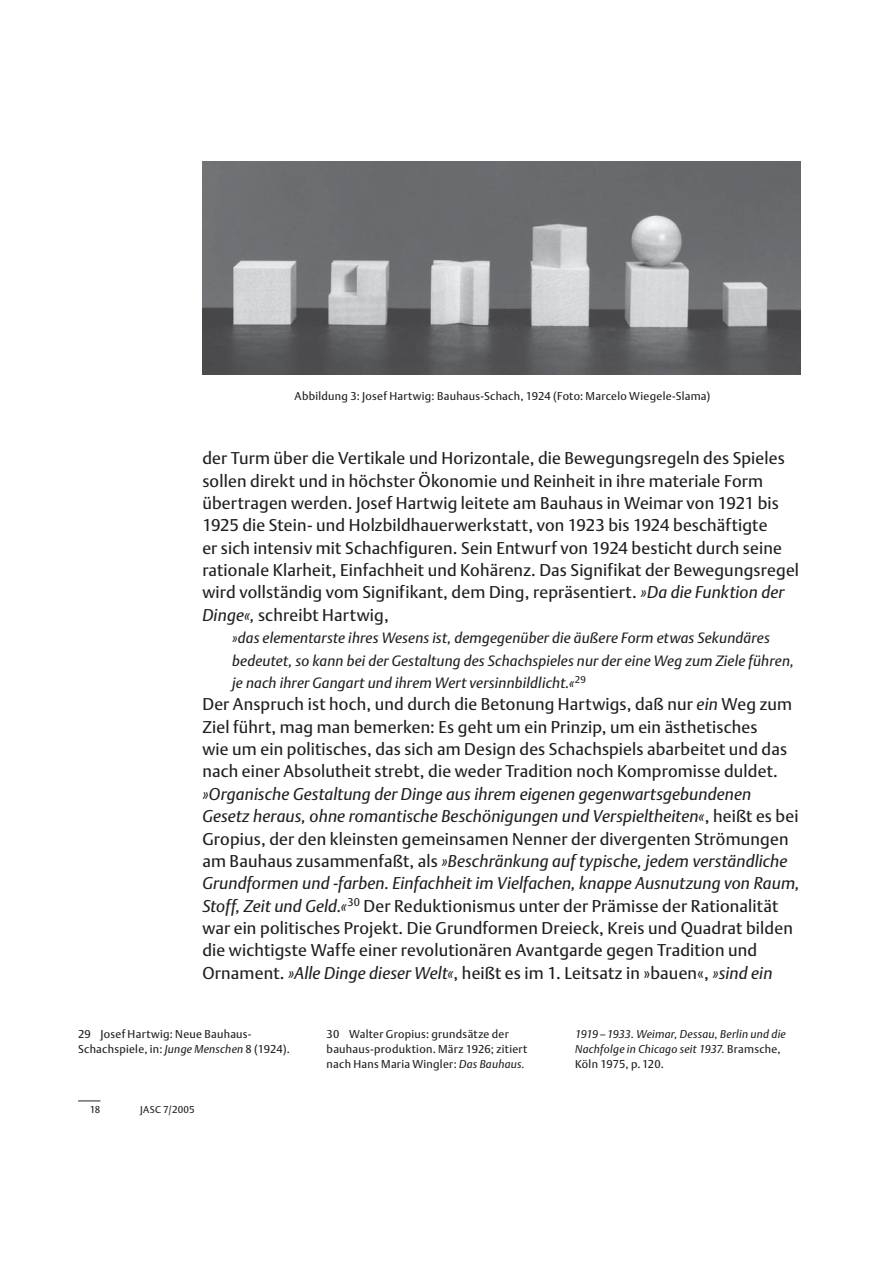
<style>
.page{position:relative;width:893px;height:1263px;background:#fff}
.page>*{position:absolute;margin:0;border:0;box-sizing:border-box;transform-origin:0 0}
.t1{font:16.95px/22.4px "DTL Argo T";letter-spacing:.01em;color:#231f20}
.t2{font:italic 14.85px/22.4px "DTL Argo T";letter-spacing:.015em;color:#231f20}
.t3{font:11.25px/14.9px "DTL Argo T";letter-spacing:.025em;color:#231f20}
.t4{font:italic 11.25px/14.9px "DTL Argo T";letter-spacing:.02em;color:#231f20}
.t5{font:9.9px "DTL Argo T";letter-spacing:.03em;color:#231f20}
.s1{font-style:italic}
.s2{font-style:normal}
</style>
<div class="page">
<svg style="left:78px;top:1101px;width:22px;height:1px"></svg>
<img style="left:202px;top:162px;width:598px;height:213px">
<p class="t3" style="left:295px;top:389px;width:417px">Abbildung 3: Josef Hartwig: Bauhaus-Schach, 1924 (Foto: Marcelo Wiegele-Slama)</p>
<p class="t1" style="left:202px;top:448px;width:598px">der Turm über die Vertikale und Horizontale, die Bewegungsregeln des Spieles sollen direkt und in höchster Ökonomie und Reinheit in ihre materiale Form übertragen werden. Josef Hartwig leitete am Bauhaus in Weimar von 1921 bis 1925 die Stein- und Holzbildhauerwerkstatt, von 1923 bis 1924 beschäftigte<br>er sich intensiv mit Schachfiguren. Sein Entwurf von 1924 besticht durch seine rationale Klarheit, Einfachheit und Kohärenz. Das Signifikat der Bewegungsregel wird vollständig vom Signifikant, dem Ding, repräsentiert. <span class="s1">»Da die Funktion der Dinge«,</span> schreibt Hartwig,</p>
<p class="t2" style="left:232px;top:628px;width:563px">»das elementarste ihres Wesens ist, demgegenüber die äußere Form etwas Sekundäres bedeutet, so kann bei der Gestaltung des Schachspieles nur der eine Weg zum Ziele führen, je nach ihrer Gangart und ihrem Wert versinnbildlicht.«<sup>29</sup></p>
<p class="t1" style="left:202px;top:694px;width:591px">Der Anspruch ist hoch, und durch die Betonung Hartwigs, daß nur <span class="s1">ein</span> Weg zum Ziel führt, mag man bemerken: Es geht um ein Prinzip, um ein ästhetisches<br>wie um ein politisches, das sich am Design des Schachspiels abarbeitet und das nach einer Absolutheit strebt, die weder Tradition noch Kompromisse duldet.</p>
<p class="t1" style="left:202px;top:784px;width:599px"><span class="s1">»Organische Gestaltung der Dinge aus ihrem eigenen gegenwartsgebundenen Gesetz heraus, ohne romantische Beschönigungen und Verspieltheiten«</span>, heißt es bei Gropius, der den kleinsten gemeinsamen Nenner der divergenten Strömungen am Bauhaus zusammenfaßt, als <span class="s1">»Beschränkung auf typische, jedem verständliche Grundformen und -farben. Einfachheit im Vielfachen, knappe Ausnutzung von Raum, Stoff, Zeit und Geld.«</span><sup>30</sup> Der Reduktionismus unter der Prämisse der Rationalität war ein politisches Projekt. Die Grundformen Dreieck, Kreis und Quadrat bilden die wichtigste Waffe einer revolutionären Avantgarde gegen Tradition und Ornament. <span class="s1">»Alle Dinge dieser Welt«</span>, heißt es im 1. Leitsatz in »bauen«, <span class="s1">»sind ein</span></p>
<p class="t3" style="left:78px;top:1028px;width:213px">29 Josef Hartwig: Neue Bauhaus-<br>Schachspiele, in: <span class="s1">Junge Menschen</span> 8 (1924).</p>
<p class="t3" style="left:327px;top:1028px;width:202px">30 Walter Gropius: grundsätze der bauhaus-produktion. März 1926; zitiert nach Hans Maria Wingler: <span class="s1">Das Bauhaus.</span></p>
<p class="t4" style="left:575px;top:1028px;width:212px">1919 – 1933. Weimar, Dessau, Berlin und die<br>Nachfolge in Chicago seit 1937. <span class="s2">Bramsche,<br>Köln 1975, p. 120.</span></p>
<p class="t5" style="left:90px;top:1105px;width:12px">18</p>
<p class="t5" style="left:140px;top:1105px;width:56px">JASC 7/2005</p>
</div>
